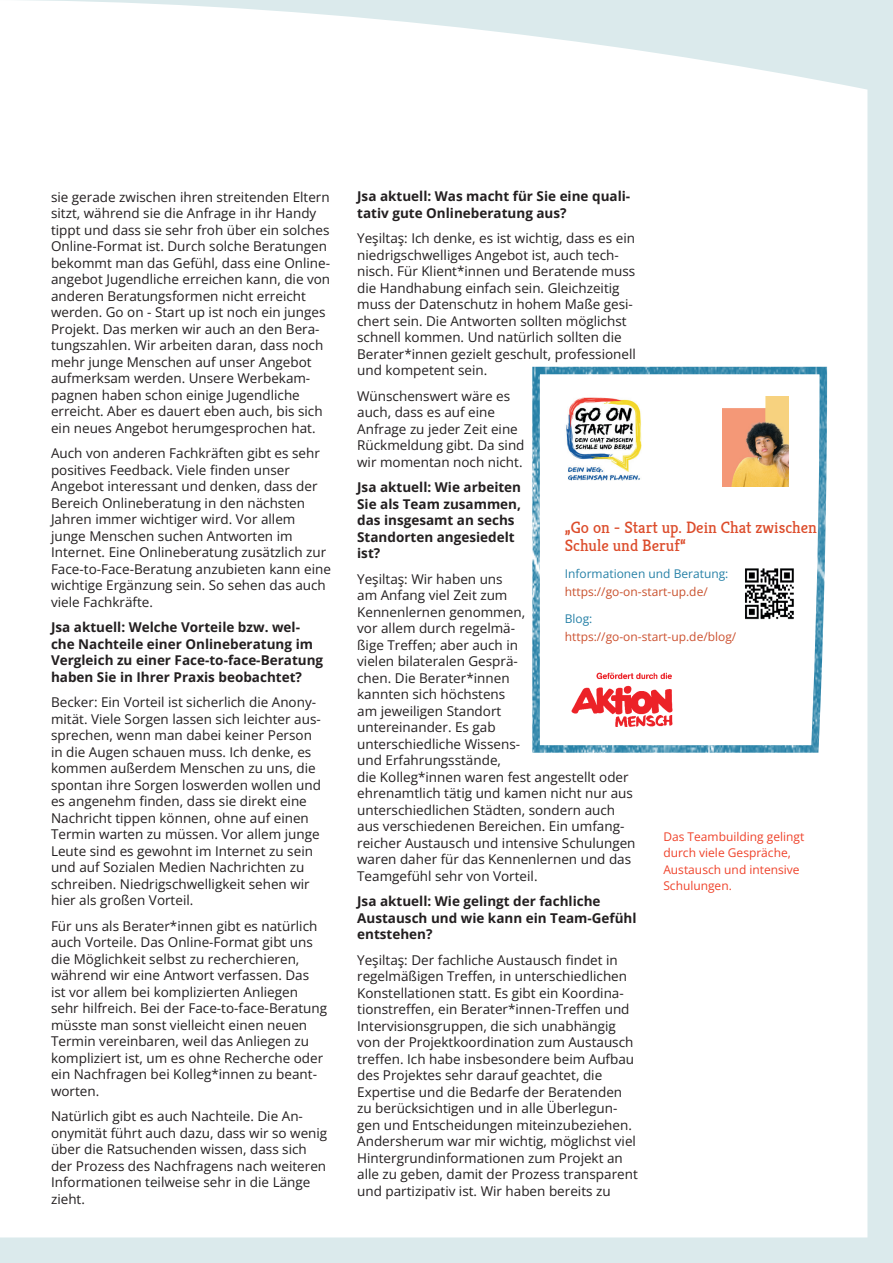
<style>
.page{position:relative;width:893px;height:1263px;background:#dbeaec}
.page>*{position:absolute;margin:0;border:0;box-sizing:border-box;transform-origin:0 0}
.t1{font:16.5px/18px "Kreon";color:#dc4c2b}
.t2{font:13.5px/16.5px "Open Sans";color:#231f20}
.t3{font:700 13.5px/16.5px "Open Sans";color:#231f20}
.t4{font:12px/16.5px "Open Sans";color:#ef422a}
.t5{font:12px "Open Sans";color:#cc5130}
.t6{font:12px "Open Sans";color:#2781a7}
.t7{font:12px "Open Sans";color:#c9512d}
</style>
<div class="page">
<div style="left:1px;top:0;width:866px;height:1237px;background:#fff"></div>
<svg style="left:0;top:0;width:1px;height:1237px"></svg>
<img style="left:525px;top:361px;width:308px;height:401px">
<img style="left:565px;top:665px;width:115px;height:68px">
<img style="left:737px;top:561px;width:64px;height:61px">
<img style="left:723px;top:396px;width:65px;height:91px">
<img style="left:548px;top:387px;width:93px;height:93px">
<p class="t2" style="left:51px;top:188px;width:281px">sie gerade zwischen ihren streitenden Eltern sitzt, während sie die Anfrage in ihr Handy tippt und dass sie sehr froh über ein solches Online-Format ist. Durch solche Beratungen bekommt man das Gefühl, dass eine Online&shy;angebot Jugendliche erreichen kann, die von anderen Beratungsformen nicht erreicht werden. Go on - Start up ist noch ein junges Projekt. Das merken wir auch an den Bera&shy;tungszahlen. Wir arbeiten daran, dass noch mehr junge Menschen auf unser Angebot aufmerksam werden. Unsere Werbekam&shy;pagnen haben schon einige Jugendliche erreicht. Aber es dauert eben auch, bis sich ein neues Angebot herumgesprochen hat.</p>
<p class="t2" style="left:51px;top:444px;width:281px">Auch von anderen Fachkräften gibt es sehr positives Feedback. Viele finden unser Angebot interessant und denken, dass der Bereich Onlineberatung in den nächsten Jahren immer wichtiger wird. Vor allem junge Menschen suchen Antworten im Internet. Eine Onlineberatung zusätzlich zur Face-to-Face-Beratung anzubieten kann eine wichtige Ergänzung sein. So sehen das auch viele Fachkräfte.</p>
<p class="t3" style="left:51px;top:618px;width:274px">Jsa aktuell: Welche Vorteile bzw. wel&shy;che Nachteile einer Onlineberatung im Vergleich zu einer Face-to-face-Beratung haben Sie in Ihrer Praxis beobachtet?</p>
<p class="t2" style="left:51px;top:693px;width:272px">Becker: Ein Vorteil ist sicherlich die Anony&shy;mität. Viele Sorgen lassen sich leichter aus&shy;sprechen, wenn man dabei keiner Person in die Augen schauen muss. Ich denke, es kommen außerdem Menschen zu uns, die spontan ihre Sorgen loswerden wollen und es angenehm finden, dass sie direkt eine Nachricht tippen können, ohne auf einen Termin warten zu müssen. Vor allem junge Leute sind es gewohnt im Internet zu sein und auf Sozialen Medien Nachrichten zu schreiben. Niedrigschwelligkeit sehen wir hier als großen Vorteil.</p>
<p class="t2" style="left:51px;top:917px;width:277px">Für uns als Berater*innen gibt es natürlich auch Vorteile. Das Online-Format gibt uns die Möglichkeit selbst zu recherchieren, während wir eine Antwort verfassen. Das ist vor allem bei komplizierten Anliegen sehr hilfreich. Bei der Face-to-face-Beratung müsste man sonst vielleicht einen neuen Termin vereinbaren, weil das Anliegen zu kompliziert ist, um es ohne Recherche oder ein Nachfragen bei Kolleg*innen zu beant&shy;worten.</p>
<p class="t2" style="left:51px;top:1107px;width:278px">Natürlich gibt es auch Nachteile. Die An&shy;onymität führt auch dazu, dass wir so wenig über die Ratsuchenden wissen, dass sich der Prozess des Nachfragens nach weiteren Informationen teilweise sehr in die Länge zieht.</p>
<p class="t3" style="left:357px;top:188px;width:275px">Jsa aktuell: Was macht für Sie eine quali&shy;tativ gute Onlineberatung aus?</p>
<p class="t2" style="left:357px;top:230px;width:280px">Yeşiltaş: Ich denke, es ist wichtig, dass es ein niedrigschwelliges Angebot ist, auch tech&shy;nisch. Für Klient*innen und Beratende muss die Handhabung einfach sein. Gleichzeitig muss der Datenschutz in hohem Maße gesi&shy;chert sein. Die Antworten sollten möglichst schnell kommen. Und natürlich sollten die Berater*innen gezielt geschult, professionell und kompetent sein.</p>
<p class="t2" style="left:357px;top:387px;width:169px">Wünschenswert wäre es auch, dass es auf eine<br>Anfrage zu jeder Zeit eine<br>Rückmeldung gibt. Da sind wir momentan noch nicht.</p>
<p class="t3" style="left:357px;top:479px;width:165px">Jsa aktuell: Wie arbeiten<br>Sie als Team zusammen, das insgesamt an sechs<br>Standorten angesiedelt ist?</p>
<p class="t2" style="left:357px;top:570px;width:280px">Yeşiltaş: Wir haben uns<br>am Anfang viel Zeit zum<br>Kennenlernen genommen,<br>vor allem durch regelmä-<br>ßige Treffen; aber auch in<br>vielen bilateralen Gesprä-<br>chen. Die Berater*innen<br>kannten sich höchstens<br>am jeweiligen Standort<br>untereinander. Es gab<br>unterschiedliche Wissens-<br>und Erfahrungsstände,<br>die Kolleg*innen waren fest angestellt oder ehrenamtlich tätig und kamen nicht nur aus unterschiedlichen Städten, sondern auch aus verschiedenen Bereichen. Ein umfang&shy;reicher Austausch und intensive Schulungen waren daher für das Kennenlernen und das<br>Teamgefühl sehr von Vorteil.</p>
<p class="t3" style="left:357px;top:893px;width:281px">Jsa aktuell: Wie gelingt der fachliche<br>Austausch und wie kann ein Team-Gefühl entstehen?</p>
<p class="t2" style="left:357px;top:951px;width:282px">Yeşiltaş: Der fachliche Austausch findet in regelmäßigen Treffen, in unterschiedlichen Konstellationen statt. Es gibt ein Koordina&shy;tionstreffen, ein Berater*innen-Treffen und Intervisionsgruppen, die sich unabhängig von der Projektkoordination zum Austausch treffen. Ich habe insbesondere beim Aufbau des Projektes sehr darauf geachtet, die Expertise und die Bedarfe der Beratenden zu berücksichtigen und in alle Überlegun&shy;gen und Entscheidungen miteinzubeziehen.<br>Andersherum war mir wichtig, möglichst viel Hintergrundinformationen zum Projekt an alle zu geben, damit der Prozess transparent und partizipativ ist. Wir haben bereits zu</p>
<p class="t1" style="left:565px;top:517px;width:254px">„Go on - Start up. Dein Chat zwischen<br>Schule und Beruf“</p>
<p class="t6" style="left:565px;top:566px;width:165px">Informationen und Beratung:</p>
<p class="t7" style="left:565px;top:584px;width:145px">https://go-on-start-up.de/</p>
<p class="t6" style="left:565px;top:611px;width:29px">Blog:</p>
<p class="t5" style="left:565px;top:629px;width:173px">https://go-on-start-up.de/blog/</p>
<p class="t4" style="left:663px;top:828px;width:142px">Das Teambuilding gelingt durch viele Gespräche,<br>Austausch und intensive<br>Schulungen.</p>
</div>
